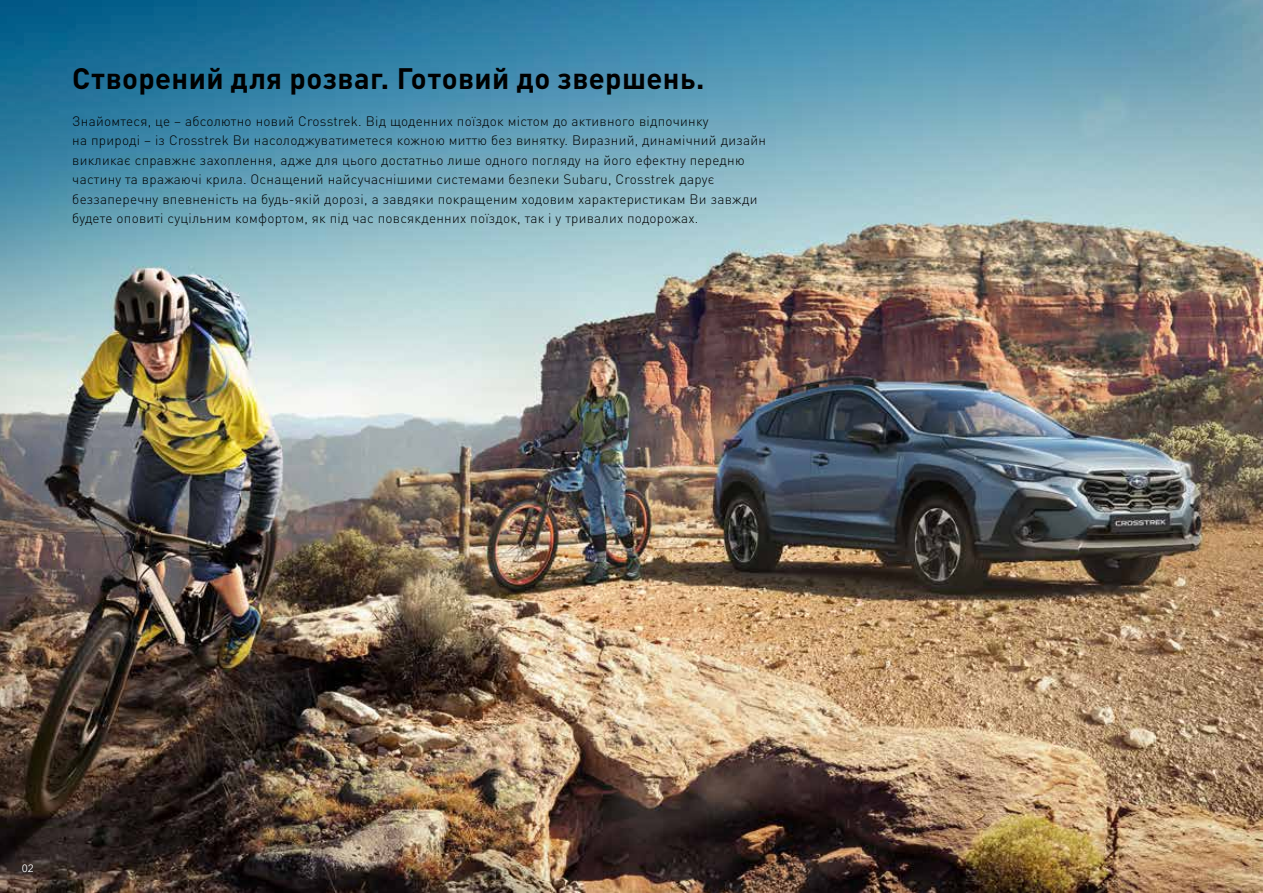
<style>
.page{position:relative;width:1263px;height:893px;background:#fff}
.page>*{position:absolute;margin:0;border:0;box-sizing:border-box;transform-origin:0 0}
.t1{font:700 29.25px "DIN Pro";letter-spacing:.015em;color:#000}
.t2{font:300 13.5px/19.5px "DIN Pro";letter-spacing:.02em;color:#000}
.t3{font:10.5px "Avenir Next LT Pro";color:#fff}
</style>
<div class="page">
<img style="left:0;top:0;width:1263px;height:893px">
<h1 class="t1" style="left:72px;top:54px;width:634px">Створений для розваг. Готовий до звершень.</h1>
<p class="t2" style="left:72px;top:110px;width:695px">Знайомтеся, це – абсолютно новий Crosstrek. Від щоденних поїздок містом до активного відпочинку<br>на природі – із Crosstrek Ви насолоджуватиметеся кожною миттю без винятку. Виразний, динамічний дизайн викликає справжнє захоплення, адже для цього достатньо лише одного погляду на його ефектну передню частину та вражаючі крила. Оснащений найсучаснішими системами безпеки Subaru, Crosstrek дарує беззаперечну впевненість на будь-якій дорозі, а завдяки покращеним ходовим характеристикам Ви завжди будете оповиті суцільним комфортом, як під час повсякденних поїздок, так і у тривалих подорожах.</p>
<p class="t3" style="left:22px;top:862px;width:14px">02</p>
</div>
